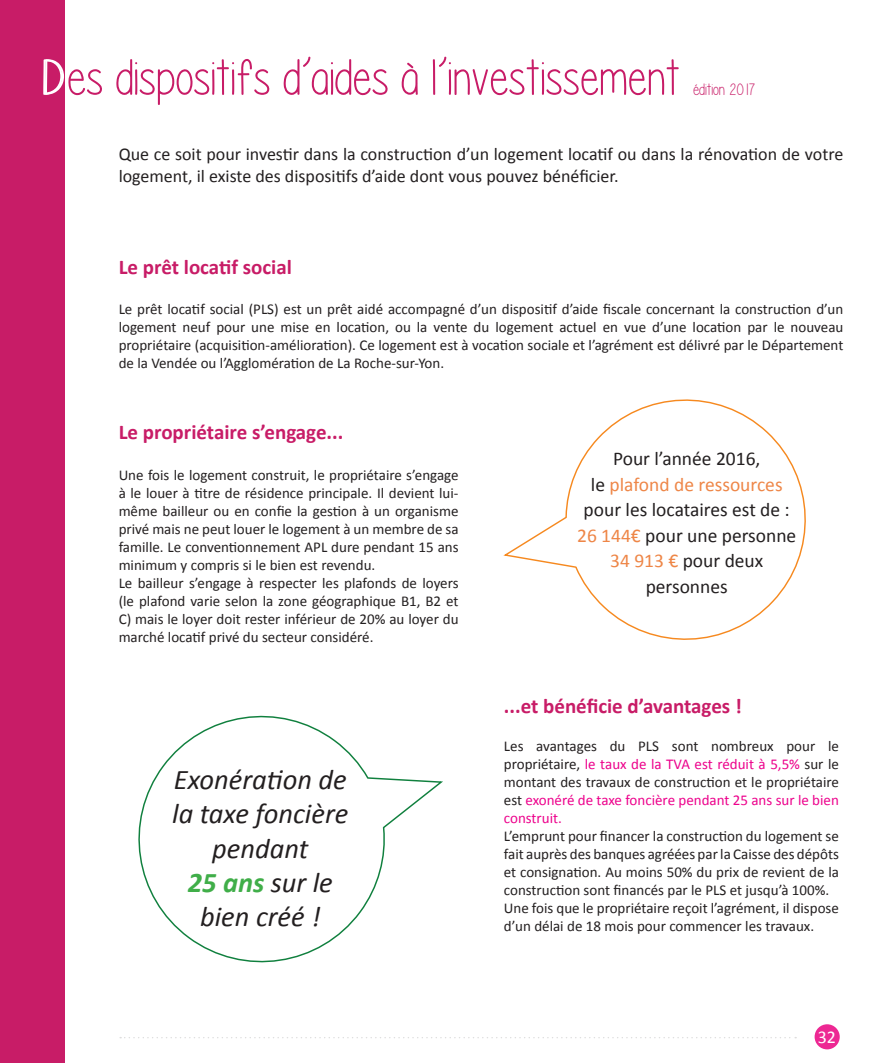
<style>
.page{position:relative;width:893px;height:1063px;background:#fff}
.page>*{position:absolute;margin:0;border:0;box-sizing:border-box;transform-origin:0 0}
.t1{font:51px "Please write me a song";color:#c81c67}
.t2{font:italic 28.5px/34.2px "Calibri";color:#231f20;text-align:center}
.t3{font:700 21px "Calibri";color:#c81c67}
.t4{font:19.5px/25.5px "Calibri";color:#231f20;text-align:center}
.t5{font:18px/21.6px "Calibri";color:#231f20}
.t6{font:18px "Calibri";color:#fff}
.t7{font:16.5px "Please write me a song";color:#c81c67}
.t8{font:15px/18px "Calibri";color:#231f20;text-align:justify}
.s1{color:#fff}
.s2{font-weight:700;color:#40ae49}
.s3{color:#ee8647}
.s4{color:#ed028c}
</style>
<div class="page">
<div style="left:815px;top:1024px;width:25px;height:25px;background:#ed2893;border-radius:50%"></div>
<svg style="left:120px;top:1037px;width:676px;height:1px"></svg>
<svg style="left:138px;top:715px;width:247px;height:248px"></svg>
<svg style="left:366px;top:776px;width:77px;height:54px"></svg>
<svg style="left:565px;top:399px;width:241px;height:241px"></svg>
<svg style="left:503px;top:515px;width:75px;height:54px"></svg>
<div style="left:0;top:0;width:65px;height:1063px;background:#c81c67"></div>
<h1 class="t1" style="left:44px;top:51px;width:638px"><span class="s1">D</span>es dispositifs d’aides à l’investissement</h1>
<p class="t7" style="left:693px;top:81px;width:64px">édition 2017</p>
<p class="t5" style="left:119px;top:142px;width:726px">Que ce soit pour investir dans la construction d’un logement locatif ou dans la rénovation de votre logement, il existe des dispositifs d’aide dont vous pouvez bénéficier.</p>
<h3 class="t3" style="left:119px;top:252px;width:175px">Le prêt locatif social</h3>
<p class="t8" style="left:119px;top:300px;width:726px">Le prêt locatif social (PLS) est un prêt aidé accompagné d’un dispositif d’aide fiscale concernant la construction d’un logement neuf pour une mise en location, ou la vente du logement actuel en vue d’une location par le nouveau propriétaire (acquisition-amélioration). Ce logement est à vocation sociale et l’agrément est délivré par le Département de la Vendée ou l’Agglomération de La Roche-sur-Yon.</p>
<h3 class="t3" style="left:119px;top:417px;width:226px">Le propriétaire s’engage...</h3>
<p class="t8" style="left:119px;top:465px;width:341px;text-align:left">Une fois le logement construit, le propriétaire s’engage à le louer à titre de résidence principale. Il devient lui&shy;même bailleur ou en confie la gestion à un organisme privé mais ne peut louer le logement à un membre de sa famille. Le conventionnement APL dure pendant 15 ans minimum y compris si le bien est revendu.<br>Le bailleur s’engage à respecter les plafonds de loyers (le plafond varie selon la zone géographique B1, B2 et C) mais le loyer doit rester inférieur de 20% au loyer du marché locatif privé du secteur considéré.</p>
<h2 class="t2" style="left:172px;top:761px;width:178px">Exonération de la taxe foncière pendant<br><span class="s2">25 ans</span> sur le bien créé !</h2>
<h3 class="t4" style="left:577px;top:445px;width:221px">Pour l’année 2016,<br>le <span class="s3">plafond de ressources </span>pour les locataires est de :<br><span class="s3">26 144€</span> pour une personne<br><span class="s3">34 913 €</span> pour deux personnes</h3>
<h3 class="t3" style="left:504px;top:691px;width:239px">...et bénéficie d’avantages !</h3>
<p class="t8" style="left:504px;top:736px;width:337px">Les avantages du PLS sont nombreux pour le propriétaire, <span class="s4">le taux de la TVA est réduit à 5,5%</span> sur le montant des travaux de construction et le propriétaire est <span class="s4">exonéré de taxe foncière pendant 25 ans sur le bien construit.</span></p>
<p class="t8" style="left:504px;top:826px;width:337px;text-align:left">L’emprunt pour financer la construction du logement se fait auprès des banques agréées par la Caisse des dépôts et consignation. Au moins 50% du prix de revient de la construction sont financés par le PLS et jusqu’à 100%.<br>Une fois que le propriétaire reçoit l’agrément, il dispose d’un délai de 18 mois pour commencer les travaux.</p>
<p class="t6" style="left:818px;top:1026px;width:20px">32</p>
</div>
